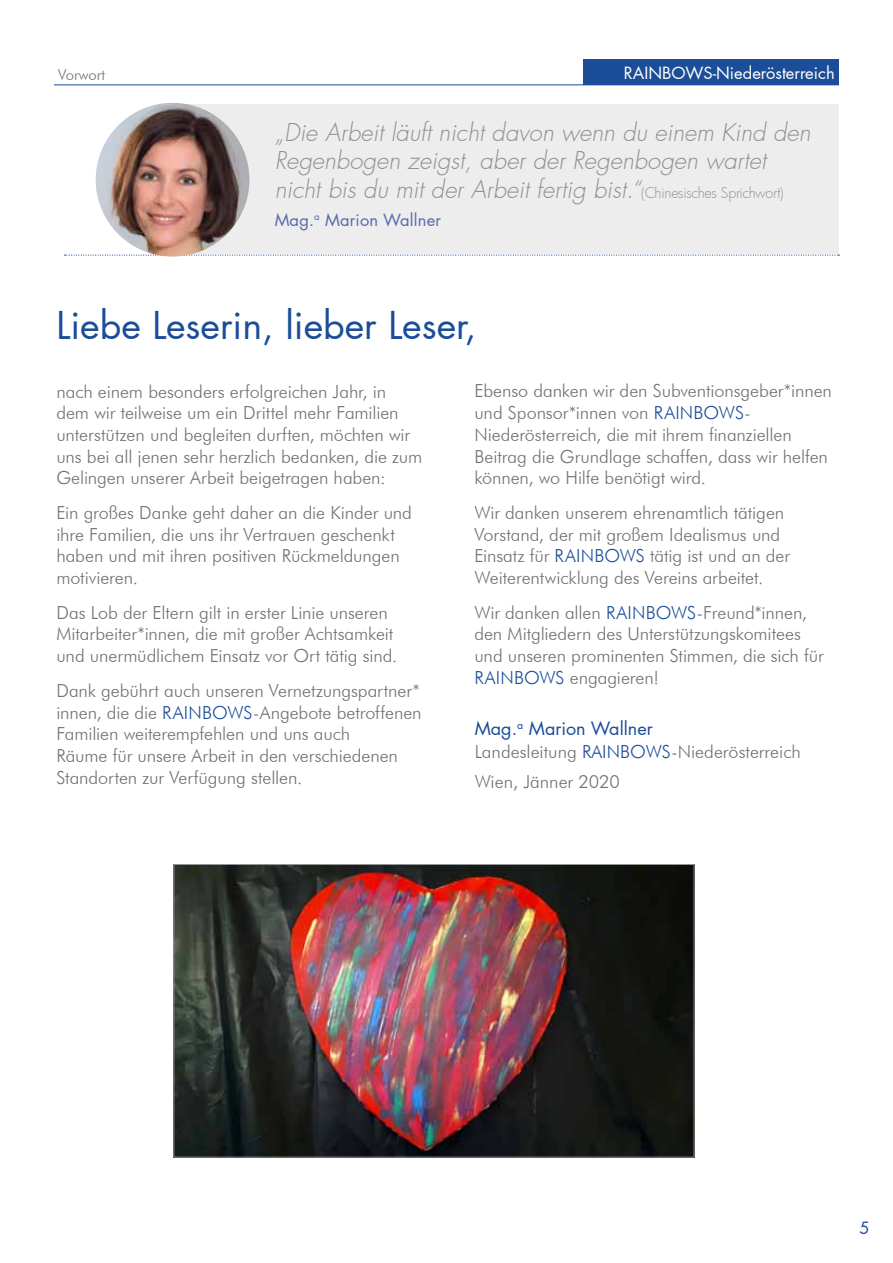
<style>
.page{position:relative;width:893px;height:1263px;background:#fff}
.page>*{position:absolute;margin:0;border:0;box-sizing:border-box;transform-origin:0 0}
.t1{font:37.5px "Futura LT Pro";color:#1b4d98}
.t2{font:italic 300 24px/28.5px "Futura LT Pro";color:#919194}
.t3{font:300 18px/21.8px "Futura BT";letter-spacing:-.005em;color:#717073}
.t4{font:18px "Futura LT Pro";color:#1b4d98}
.t5{font:16.5px "Futura LT Pro";color:#fff}
.t6{font:16.5px "Futura LT Pro";letter-spacing:.01em;color:#586bab}
.t7{font:16.5px "Futura LT Pro";color:#1b4d98}
.t8{font:300 15px "Futura BT";color:#717073}
.s1{font-family:"Futura";font-style:normal;font-size:14.25px}
.s2{color:#1b4d98}
</style>
<div class="page">
<div style="left:584px;top:60px;width:255px;height:25px;background:#1b4d98"></div>
<hr style="left:54px;top:84px;width:785px;height:1px;background:#1b4d98">
<div style="left:172px;top:104px;width:667px;height:150px;background:#ededee"></div>
<svg style="left:65px;top:255px;width:774px;height:1px"></svg>
<img style="left:96px;top:103px;width:153px;height:154px;border-radius:77px">
<img style="left:176px;top:866px;width:516px;height:289px">
<div style="left:174px;top:864px;width:520px;height:293px;border:1px solid #939598"></div>
<p class="t8" style="left:58px;top:66px;width:49px">Vorwort</p>
<p class="t5" style="left:624px;top:62px;width:212px">RAIN BOWS-N iederösterreich</p>
<h2 class="t2" style="left:275px;top:118px;width:537px">„Die Arbeit läuft nicht davon wenn du einem Kind den<br>Regenbogen zeigst, aber der Regenbogen wartet nicht bis du mit der Arbeit fertig bist.“<span class="s1">(Chinesisches Sprichwort)</span></h2>
<p class="t6" style="left:275px;top:209px;width:168px">Mag.<sup>a</sup> Marion Wallner</p>
<h1 class="t1" style="left:56px;top:300px;width:422px">Liebe Leserin, lieber Leser,</h1>
<p class="t3" style="left:56px;top:380px;width:367px">nach einem besonders erfolgreichen Jahr, in dem wir teilweise um ein Drittel mehr Familien unterstützen und begleiten durften, möchten wir uns bei all jenen sehr herzlich bedanken, die zum Gelingen unserer Arbeit beigetragen haben:</p>
<p class="t3" style="left:56px;top:502px;width:357px">Ein großes Danke geht daher an die Kinder und ihre Familien, die uns ihr Vertrauen geschenkt haben und mit ihren positiven Rückmeldungen motivieren.</p>
<p class="t3" style="left:56px;top:601px;width:343px">Das Lob der Eltern gilt in erster Linie unseren<br>Mitarbeiter*innen, die mit großer Achtsamkeit und unermüdlichem Einsatz vor Ort tätig sind.</p>
<p class="t3" style="left:56px;top:679px;width:367px">Dank gebührt auch unseren Vernetzungspartner* innen, die die <span class="s2">RAINBOWS</span>-Angebote betroffenen Familien weiterempfehlen und uns auch<br>Räume für unsere Arbeit in den verschiedenen Standorten zur Verfügung stellen.</p>
<p class="t3" style="left:474px;top:380px;width:359px">Ebenso danken wir den Subventionsgeber*innen und Sponsor*innen von <span class="s2">RAINBOWS</span>-Niederösterreich, die mit ihrem finanziellen Beitrag die Grundlage schaffen, dass wir helfen können, wo H ilfe benötigt wird.</p>
<p class="t3" style="left:474px;top:501px;width:317px">Wir danken unserem ehrenamtlich tätigen Vorstand, der mit großem Idealismus und Einsatz für <span class="s2">RAINBOWS</span> tätig ist und an der Weiterentwicklung des Vereins arbeitet.</p>
<p class="t3" style="left:474px;top:601px;width:351px">Wir danken allen <span class="s2">RAINBOWS</span>-Freund*innen, den Mitgliedern des Unterstützungskomitees und unseren prominenten Stimmen, die sich für <span class="s2">RAINBOWS</span> engagieren!</p>
<p class="t4" style="left:475px;top:716px;width:179px">Mag.<sup>a</sup> Marion Wallner</p>
<p class="t3" style="left:475px;top:736px;width:328px;line-height:30px">Landesleitung <span class="s2">RAINBOWS</span>-Niederösterreich<br>Wien, Jänner 2020</p>
<p class="t7" style="left:859px;top:1217px;width:12px">5</p>
</div>
